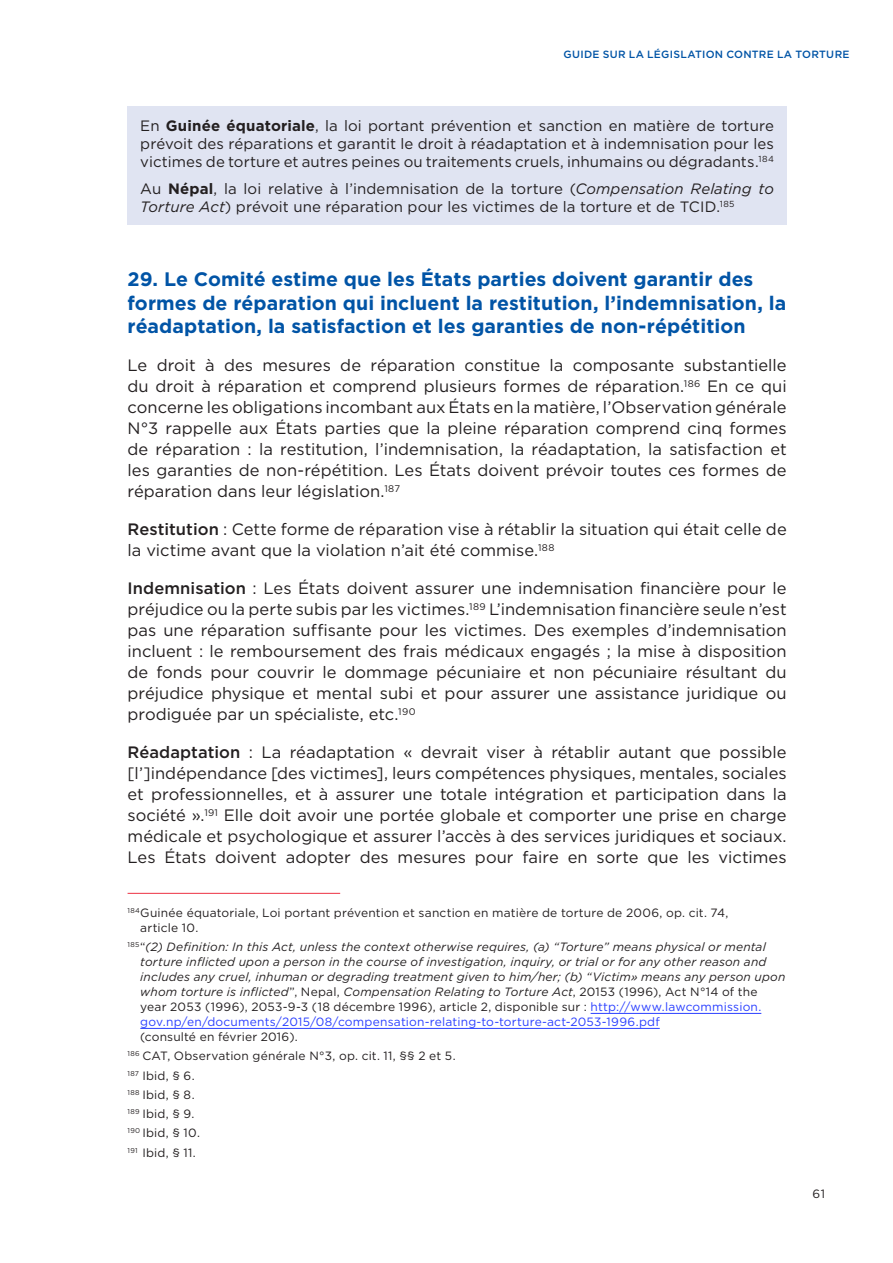
<style>
.page{position:relative;width:893px;height:1263px;background:#fff}
.page>*{position:absolute;margin:0;border:0;box-sizing:border-box;transform-origin:0 0}
.head_B{font:700 19.5px/23.4px "Gotham";letter-spacing:.005em;color:#0154a6}
.text{font:16.5px/21px "Gotham";color:#231f20;text-align:justify}
.text_in_box{font:15px/18px "Gotham";letter-spacing:.005em;color:#231f20;text-align:justify}
.footnotes{font:italic 12px/15px "Gotham";letter-spacing:.015em;color:#231f20}
.footnotes-2{font:12px/15px "Gotham";letter-spacing:.015em;color:#231f20}
.t1{font:500 10.5px "Gotham";letter-spacing:.03em;color:#0154a6}
.s1{font-weight:700}
.s2{font-style:italic}
.s3{font-weight:500}
.s4{font-style:normal}
.s5{font-style:normal;color:#2a3fff}
</style>
<div class="page">
<hr style="left:128px;top:893px;width:212px;height:1px;background:#ef4858">
<hr style="left:591px;top:1013px;width:170px;height:1px;background:#2a3fff">
<hr style="left:140px;top:1028px;width:520px;height:1px;background:#2a3fff">
<div style="left:128px;top:106px;width:659px;height:118px;background:#e0e4f2"></div>
<p class="t1" style="left:563px;top:48px;width:288px">GUIDE SUR LA LÉGISLATION CONTRE LA TORTURE</p>
<p class="text_in_box" style="left:140px;top:117px;width:635px">En <span class="s1">Guinée équatoriale</span>, la loi portant prévention et sanction en matière de torture prévoit des réparations et garantit le droit à réadaptation et à indemnisation pour les victimes de torture et autres peines ou traitements cruels, inhumains ou dégradants.<sup>184</sup></p>
<p class="text_in_box" style="left:140px;top:179px;width:635px">Au <span class="s1">Népal</span>, la loi relative à l’indemnisation de la torture (<span class="s2">Compensation Relating to<br>Torture Act</span>) prévoit une réparation pour les victimes de la torture et de TCID.<sup>185</sup></p>
<p class="head_B" style="left:128px;top:268px;width:660px">29. Le Comité estime que les États parties doivent garantir des formes de réparation qui incluent la restitution, l’indemnisation, la réadaptation, la satisfaction et les garanties de non-répétition</p>
<p class="text" style="left:128px;top:355px;width:661px">Le droit à des mesures de réparation constitue la composante substantielle du droit à réparation et comprend plusieurs formes de réparation.<sup>186</sup> En ce qui concerne les obligations incombant aux États en la matière, l’Observation générale N°3 rappelle aux États parties que la pleine réparation comprend cinq formes de réparation : la restitution, l’indemnisation, la réadaptation, la satisfaction et les garanties de non-répétition. Les États doivent prévoir toutes ces formes de réparation dans leur législation.<sup>187</sup></p>
<p class="text" style="left:128px;top:519px;width:661px"><span class="s3">Restitution</span> : Cette forme de réparation vise à rétablir la situation qui était celle de la victime avant que la violation n’ait été commise.<sup>188</sup></p>
<p class="text" style="left:128px;top:578px;width:661px"><span class="s3">Indemnisation</span> : Les États doivent assurer une indemnisation financière pour le préjudice ou la perte subis par les victimes.<sup>189</sup> L’indemnisation financière seule n’est pas une réparation suffisante pour les victimes. Des exemples d’indemnisation incluent : le remboursement des frais médicaux engagés ; la mise à disposition de fonds pour couvrir le dommage pécuniaire et non pécuniaire résultant du préjudice physique et mental subi et pour assurer une assistance juridique ou prodiguée par un spécialiste, etc.<sup>190</sup></p>
<p class="text" style="left:128px;top:742px;width:661px"><span class="s3">Réadaptation</span> : La réadaptation « devrait viser à rétablir autant que possible [l’]indépendance [des victimes], leurs compétences physiques, mentales, sociales et professionnelles, et à assurer une totale intégration et participation dans la société ».<sup>191</sup> Elle doit avoir une portée globale et comporter une prise en charge médicale et psychologique et assurer l’accès à des services juridiques et sociaux.<br>Les États doivent adopter des mesures pour faire en sorte que les victimes</p>
<p class="footnotes-2" style="left:140px;top:905px;width:590px;text-indent:-13px"><sup>184</sup>Guinée équatoriale, Loi portant prévention et sanction en matière de torture de 2006, op. cit. 74, article 10.</p>
<p class="footnotes" style="left:140px;top:939px;width:647px;text-indent:-13px"><sup>185</sup><span class="s4">“</span>(2) Definition: In this Act, unless the context otherwise requires, (a) “Torture” means physical or mental torture inflicted upon a person in the course of investigation, inquiry, or trial or for any other reason and includes any cruel, inhuman or degrading treatment given to him/her; (b) “Victim» means any person upon whom torture is inflicted<span class="s4">”, Nepal,</span> Compensation Relating to Torture Act<span class="s4">, 20153 (1996), Act N°14 of the year 2053 (1996), 2053-9-3 (18 décembre 1996), article 2, disponible sur :</span> <span class="s5">http://www.lawcommission. gov.np/en/documents/2015/08/compensation-relating-to-torture-act-2053-1996.pdf<br></span><span class="s4">(consulté en février 2016).</span></p>
<p class="footnotes-2" style="left:128px;top:1048px;width:330px"><sup>186</sup> CAT, Observation générale N°3, op. cit. 11, §§ 2 et 5.</p>
<p class="footnotes-2" style="left:128px;top:1068px;width:69px"><sup>187</sup> Ibid, § 6.</p>
<p class="footnotes-2" style="left:128px;top:1087px;width:69px"><sup>188</sup> Ibid, § 8.</p>
<p class="footnotes-2" style="left:128px;top:1106px;width:68px"><sup>189</sup> Ibid, § 9.</p>
<p class="footnotes-2" style="left:128px;top:1125px;width:74px"><sup>190</sup> Ibid, § 10.</p>
<p class="footnotes-2" style="left:128px;top:1145px;width:70px"><sup>191</sup> Ibid, § 11.</p>
<p class="footnotes-2" style="left:812px;top:1186px;width:14px">61</p>
</div>
